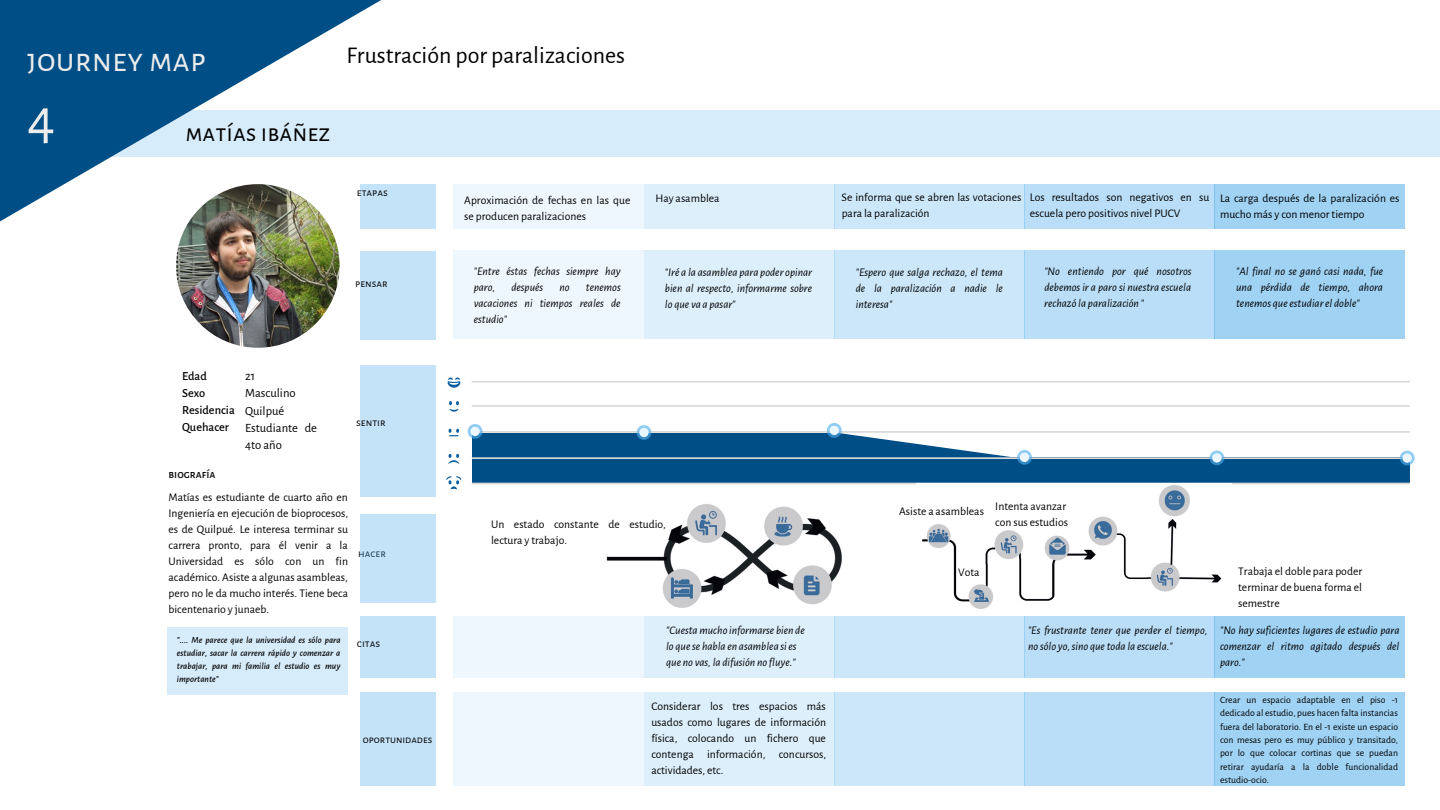
<style>
.page{position:relative;width:1440px;height:810px;background:#fff}
.page>*{position:absolute;margin:0;border:0;box-sizing:border-box;transform-origin:0 0}
.t1{font:58.8px "Alegreya Sans SC";color:#ececec}
.t2{font:34.3px "Alegreya Sans SC";color:#ececec}
.t3{font:25.2px "Alegreya Sans SC";color:#000}
.t4{font:24px "Alegreya Sans";color:#000}
.t5{font:12.6px/17.4px "Alegreya Sans";color:#000}
.t6{font:500 12.3px/17px "Alegreya Sans";color:#000}
.t7{font:11.7px/16px "Alegreya Sans";color:#000}
.t8{font:italic 11.7px/16px "Alegreya Sans";color:#000;text-align:justify}
.t9{font:500 11.7px "Alegreya Sans SC";color:#000}
.t10{font:11.1px "Alegreya Sans SC";color:#000}
.t11{font:10.8px "Alegreya Sans SC";color:#000}
.t12{font:9.7px/13.3px "Alegreya Sans";color:#000;text-align:justify}
.t13{font:italic 500 9.4px/12.9px "Alegreya Sans";color:#000;text-align:justify}
</style>
<div class="page">
<div style="left:81px;top:110px;width:1359px;height:47px;background:#d7ecfa"></div>
<div style="left:167px;top:627px;width:181px;height:67px;background:#d7ecfa"></div>
<div style="left:360px;top:366px;width:76px;height:131px;background:#c4e3f8"></div>
<svg style="left:449px;top:401px;width:10px;height:11px"></svg>
<svg style="left:449px;top:429px;width:10px;height:7px"></svg>
<svg style="left:448px;top:454px;width:11px;height:10px"></svg>
<svg style="left:446px;top:476px;width:15px;height:13px"></svg>
<div style="left:454px;top:616px;width:190px;height:62px;background:#eef7fd"></div>
<div style="left:454px;top:692px;width:190px;height:94px;background:#eef7fd"></div>
<div style="left:453px;top:251px;width:191px;height:88px;background:#eef7fd"></div>
<div style="left:454px;top:184px;width:190px;height:45px;background:#eef7fd"></div>
<svg style="left:448px;top:377px;width:12px;height:11px"></svg>
<svg style="left:472px;top:381px;width:938px;height:2px;background:#e0e0e0"></svg>
<hr style="left:472px;top:405px;width:938px;height:2px;background:#e0e0e0">
<svg style="left:472px;top:431px;width:938px;height:54px"></svg>
<svg style="left:468px;top:424px;width:15px;height:15px"></svg>
<div style="left:470px;top:427px;width:10px;height:9px;background:#ecf7ff;border-radius:50%"></div>
<svg style="left:637px;top:425px;width:14px;height:15px"></svg>
<div style="left:639px;top:428px;width:10px;height:9px;background:#ecf7ff;border-radius:50%"></div>
<svg style="left:827px;top:423px;width:15px;height:15px"></svg>
<div style="left:830px;top:426px;width:9px;height:9px;background:#ecf7ff;border-radius:50%"></div>
<svg style="left:1017px;top:450px;width:15px;height:15px"></svg>
<div style="left:1020px;top:453px;width:9px;height:9px;background:#ecf7ff;border-radius:50%"></div>
<div style="left:360px;top:184px;width:76px;height:45px;background:#c4e3f8"></div>
<div style="left:360px;top:251px;width:76px;height:88px;background:#c4e3f8"></div>
<div style="left:360px;top:616px;width:76px;height:62px;background:#c4e3f8"></div>
<div style="left:360px;top:692px;width:76px;height:94px;background:#c4e3f8"></div>
<div style="left:360px;top:514px;width:76px;height:89px;background:#c4e3f8"></div>
<div style="left:644px;top:184px;width:190px;height:45px;background:#dceffb"></div>
<div style="left:834px;top:184px;width:191px;height:45px;background:#cbe7f9"></div>
<div style="left:1025px;top:184px;width:190px;height:45px;background:#badef7"></div>
<div style="left:834px;top:251px;width:191px;height:88px;background:#cbe7f9"></div>
<div style="left:1025px;top:251px;width:190px;height:88px;background:#badef7"></div>
<div style="left:644px;top:616px;width:190px;height:62px;background:#dceffb"></div>
<div style="left:834px;top:616px;width:191px;height:62px;background:#cbe7f9"></div>
<div style="left:1025px;top:616px;width:190px;height:62px;background:#badef7"></div>
<div style="left:644px;top:692px;width:190px;height:94px;background:#dceffb"></div>
<div style="left:834px;top:692px;width:190px;height:94px;background:#cbe7f9"></div>
<div style="left:1025px;top:692px;width:190px;height:94px;background:#badef7"></div>
<div style="left:644px;top:251px;width:190px;height:88px;background:#dceffb"></div>
<svg style="left:0;top:0;width:381px;height:221px;fill:#004e86"></svg>
<img style="left:176px;top:184px;width:164px;height:164px;border-radius:82px">
<div style="left:1215px;top:184px;width:190px;height:45px;background:#a0d2f4"></div>
<div style="left:1215px;top:251px;width:190px;height:88px;background:#a0d2f4"></div>
<div style="left:1215px;top:616px;width:190px;height:62px;background:#a0d2f4"></div>
<div style="left:1215px;top:692px;width:190px;height:94px;background:#a0d2f4"></div>
<svg style="left:1209px;top:450px;width:15px;height:15px"></svg>
<div style="left:1212px;top:453px;width:10px;height:10px;background:#ecf7ff;border-radius:50%"></div>
<svg style="left:1400px;top:451px;width:15px;height:14px"></svg>
<div style="left:1403px;top:453px;width:9px;height:10px;background:#ecf7ff;border-radius:50%"></div>
<img style="left:606px;top:504px;width:236px;height:104px">
<img style="left:917px;top:483px;width:315px;height:126px">
<h2 class="t2" style="left:27px;top:36px;width:181px">journey map</h2>
<h1 class="t1" style="left:27px;top:78px;width:30px">4</h1>
<h3 class="t3" style="left:185px;top:116px;width:146px">matías ibáñez</h3>
<p class="t6" style="left:182px;top:367px;width:54px">Edad<br>Sexo<br>Residencia<br>Quehacer</p>
<p class="t5" style="left:245px;top:367px;width:74px">21<br>Masculino<br>Quilpué<br>Estudiante de<br>4to año</p>
<p class="t9" style="left:169px;top:466px;width:49px">biografía</p>
<h3 class="t4" style="left:347px;top:39px;width:280px">Frustración por paralizaciones</h3>
<p class="t10" style="left:357px;top:184px;width:32px">etapas</p>
<p class="t7" style="left:464px;top:191px;width:168px">Aproximación de fechas en las que se producen paralizaciones</p>
<p class="t7" style="left:655px;top:190px;width:66px">Hay asamblea</p>
<p class="t7" style="left:842px;top:189px;width:181px">Se informa que se abren las votaciones para la paralización</p>
<p class="t7" style="left:1030px;top:189px;width:181px">Los resultados son negativos en su escuela pero positivos nivel PUCV</p>
<p class="t7" style="left:1220px;top:190px;width:181px">La carga después de la paralización es mucho más y con menor tiempo</p>
<p class="t10" style="left:355px;top:275px;width:34px">pensar</p>
<p class="t10" style="left:356px;top:415px;width:31px">sentir</p>
<p class="t8" style="left:474px;top:262px;width:148px">"Entre éstas fechas siempre hay paro,</p>
<p class="t8" style="left:511px;top:278px;width:33px">después</p>
<p class="t8" style="left:559px;top:278px;width:12px">no</p>
<p class="t8" style="left:474px;top:278px;width:149px;text-indent:112px">tenemos vacaciones ni tiempos reales de estudio"</p>
<p class="t8" style="left:665px;top:264px;width:149px">"Iré a la asamblea para poder opinar bien al respecto, informarme sobre lo que va a pasar"</p>
<p class="t8" style="left:856px;top:264px;width:149px">"Espero que salga rechazo, el tema de la paralización a nadie le interesa"</p>
<p class="t8" style="left:1044px;top:262px;width:149px">"No entiendo por qué nosotros debemos ir a paro si nuestra escuela rechazó la paralización "</p>
<p class="t8" style="left:1236px;top:262px;width:149px">"Al final no se ganó casi nada, fue una pérdida de tiempo, ahora tenemos queestudiarel doble"</p>
<p class="t7" style="left:169px;top:488px;width:181px;text-align:justify">Matías es estudiante de cuarto año en Ingeniería en ejecución de bioprocesos, es de Quilpué. Le interesa terminar su carrera pronto, para él venir a la Universidad es sólo con un fin académico. Asiste a algunas asambleas, pero no le da mucho interés. Tiene beca bicentenario y junaeb.</p>
<p class="t13" style="left:177px;top:633px;width:165px">".... Me parece que la universidad es sólo para estudiar, sacar la carrera rápido y comenzar a trabajar, para mi familia el estudio es muy importante"</p>
<p class="t10" style="left:358px;top:545px;width:29px">hacer</p>
<p class="t10" style="left:357px;top:635px;width:25px">citas</p>
<p class="t11" style="left:363px;top:732px;width:71px">oportunidades</p>
<p class="t7" style="left:491px;top:516px;width:176px">Un estado constante de estudio, lectura y trabajo.</p>
<p class="t8" style="left:666px;top:622px;width:140px;text-align:left">"Cuesta mucho informarse bien de lo quese habla en asamblea sies que no vas, la difusión no fluye."</p>
<p class="t7" style="left:899px;top:502px;width:86px">Asiste a asambleas</p>
<p class="t7" style="left:995px;top:498px;width:74px">Intenta avanzar con sus estudios</p>
<p class="t7" style="left:958px;top:563px;width:23px">Vota</p>
<p class="t8" style="left:1028px;top:622px;width:181px">"Es frustrante tener que perder el tiempo, no sólo yo,sino quetoda la escuela."</p>
<p class="t7" style="left:1238px;top:562px;width:125px;text-align:justify">Trabaja el doble para poder terminar de buena forma el semestre</p>
<p class="t8" style="left:1220px;top:622px;width:181px">"No hay suficientes lugares de estudio para comenzar el ritmo agitado después del paro."</p>
<p class="t7" style="left:651px;top:698px;width:176px;text-align:justify">Considerar los tres espacios más usados como lugares de información física, colocando un fichero que contenga información, concursos, actividades, etc.</p>
<p class="t12" style="left:1220px;top:693px;width:180px">Crear un espacio adaptable en el piso -1 dedicado al estudio, pues hacen falta instancias fuera del laboratorio. En el -1 existe un espacio con mesas pero es muy público y transitado, por lo que colocar cortinas que se puedan retirar ayudaría a la doble funcionalidad estudio-ocio.</p>
</div>
